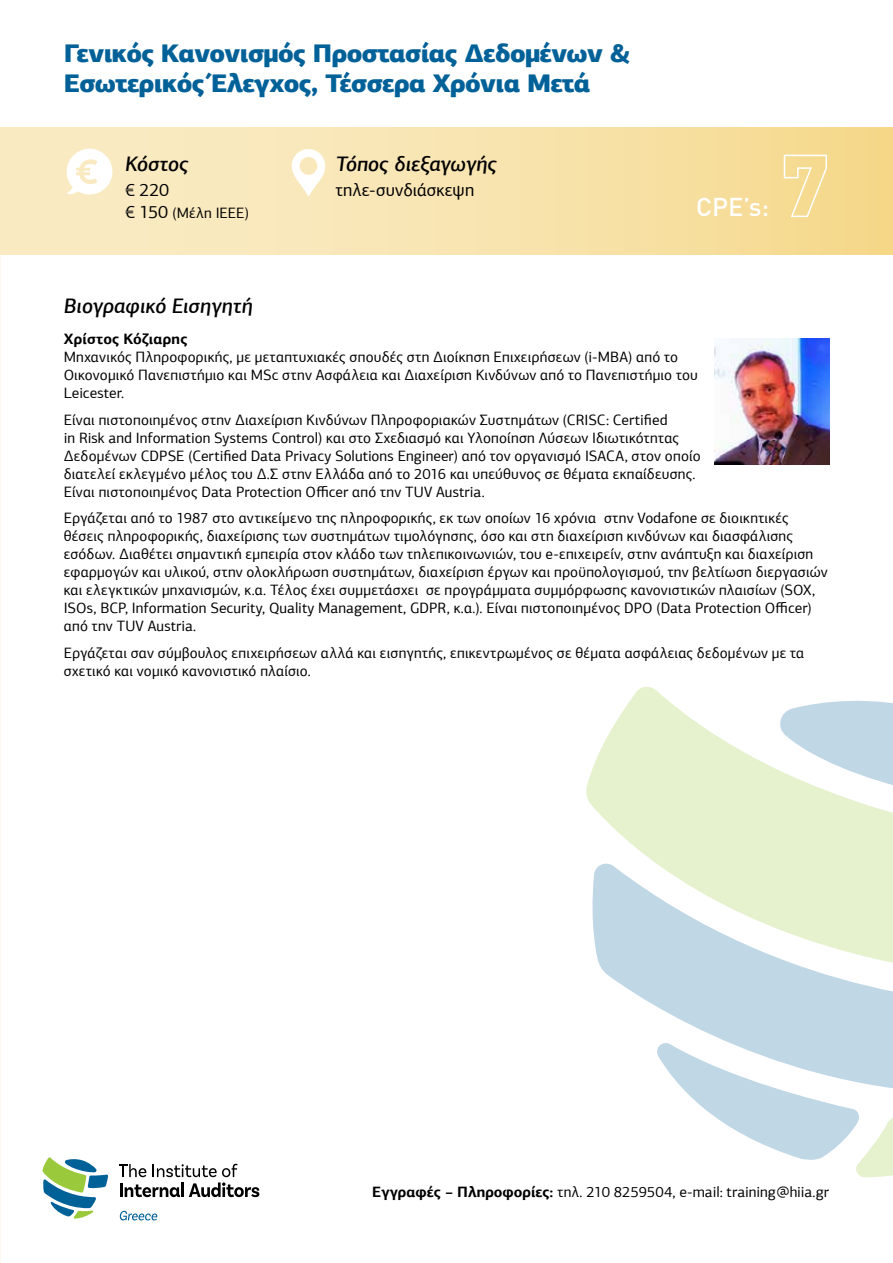
<style>
.page{position:relative;width:893px;height:1263px;background:#fff}
.page>*{position:absolute;margin:0;border:0;box-sizing:border-box;transform-origin:0 0}
.t1{font:900 25.5px/30.6px "PF Agora Sans Pro";letter-spacing:-.025em;color:#006198}
.t2{font:500 25.5px "DIN Pro";color:#fff}
.t3{font:italic 500 21px "PF Agora Sans Pro";color:#000}
.t4{font:18px "PF Agora Sans Pro";letter-spacing:.005em;color:#000}
.t5{font:15px/18px "PF Agora Sans Pro";letter-spacing:.015em;color:#000}
.t6{font:15px "PF Agora Sans Pro";letter-spacing:-.005em;color:#000}
.t7{font:700 15px "PF Agora Sans Pro";letter-spacing:.015em;color:#000}
.s1{font-size:18px}
.s2{font-weight:700}
</style>
<div class="page">
<div style="left:0;top:128px;width:893px;height:127px;background:linear-gradient(to right,#faeecc,#f5da90)"></div>
<img style="left:66px;top:149px;width:46px;height:46px">
<img style="left:286px;top:149px;width:46px;height:47px">
<svg style="left:43px;top:1157px;width:65px;height:61px"></svg>
<svg style="left:119px;top:1164px;width:140px;height:33px"></svg>
<svg style="left:120px;top:1211px;width:37px;height:9px"></svg>
<svg style="left:783px;top:154px;width:45px;height:64px;background:#f6de9e"></svg>
<svg style="left:692px;top:1098px;width:201px;height:80px"></svg>
<svg style="left:586px;top:687px;width:307px;height:173px;fill:#e6f1ce"></svg>
<svg style="left:592px;top:860px;width:301px;height:238px"></svg>
<img style="left:714px;top:338px;width:115px;height:126px">
<h1 class="t1" style="left:64px;top:37px;width:569px">Γενικός Κανονισμός Προστασίας Δεδομένων &amp;<br>Εσωτερικός Έλεγχος, Τέσσερα Χρόνια Μετά</h1>
<h2 class="t3" style="left:125px;top:150px;width:65px">Κόστος</h2>
<p class="t4" style="left:125px;top:179px;width:46px">€ 220</p>
<p class="t6" style="left:125px;top:204px;width:126px"><span class="s1">€ 150</span> (Μέλη ΙΕΕΕ)</p>
<h2 class="t3" style="left:336px;top:150px;width:163px">Τόπος διεξαγωγής</h2>
<p class="t4" style="left:336px;top:179px;width:140px">τηλε-συνδιάσκεψη</p>
<h1 class="t2" style="left:696px;top:190px;width:75px">CPE’s:</h1>
<h2 class="t3" style="left:64px;top:293px;width:191px">Βιογραφικό Εισηγητή</h2>
<p class="t7" style="left:64px;top:330px;width:125px">Χρίστος Κόζιαρης</p>
<p class="t5" style="left:64px;top:348px;width:635px">Μηχανικός Πληροφορικής, με μεταπτυχιακές σπουδές στη Διοίκηση Επιχειρήσεων (i-ΜΒΑ) από το<br>Οικονομικό Πανεπιστήμιο και MSc στην Ασφάλεια και Διαχείριση Κινδύνων από το Πανεπιστήμιο του<br>Leicester.</p>
<p class="t5" style="left:64px;top:411px;width:638px">Είναι πιστοποιημένος στην Διαχείριση Κινδύνων Πληροφοριακών Συστημάτων (CRISC: Certified<br>in Risk and Information Systems Control) και στο Σχεδιασμό και Υλοποίηση Λύσεων Ιδιωτικότητας Δεδομένων CDPSE (Certified Data Privacy Solutions Engineer) από τον οργανισμό ISACA, στον οποίο διατελεί εκλεγμένο μέλος του Δ.Σ στην Ελλάδα από το 2016 και υπεύθυνος σε θέματα εκπαίδευσης.<br>Είναι πιστοποιημένος Data Protection Officer από την TUV Austria.</p>
<p class="t5" style="left:64px;top:509px;width:766px">Εργάζεται από το 1987 στο αντικείμενο της πληροφορικής, εκ των οποίων 16 χρόνια στην Vodafone σε διοικητικές θέσεις πληροφορικής, διαχείρισης των συστημάτων τιμολόγησης, όσο και στη διαχείριση κινδύνων και διασφάλισης εσόδων. Διαθέτει σημαντική εμπειρία στον κλάδο των τηλεπικοινωνιών, του e-επιχειρείν, στην ανάπτυξη και διαχείριση εφαρμογών και υλικού, στην ολοκλήρωση συστημάτων, διαχείριση έργων και προϋπολογισμού, την βελτίωση διεργασιών και ελεγκτικών μηχανισμών, κ.α. Τέλος έχει συμμετάσχει σε προγράμματα συμμόρφωσης κανονιστικών πλαισίων (SOX, ISOs, BCP, Information Security, Quality Management, GDPR, κ.α.). Είναι πιστοποιημένος DPO (Data Protection Officer) από την TUV Austria.</p>
<p class="t5" style="left:64px;top:644px;width:742px">Eργάζεται σαν σύμβουλος επιχειρήσεων αλλά και εισηγητής, επικεντρωμένος σε θέματα ασφάλειας δεδομένων με τα σχετικό και νομικό κανονιστικό πλαίσιο.</p>
<p class="t6" style="left:372px;top:1183px;width:458px"><span class="s2">Εγγραφές – Πληροφορίες:</span> τηλ. 210 8259504, e-mail: training@hiia.gr</p>
</div>
